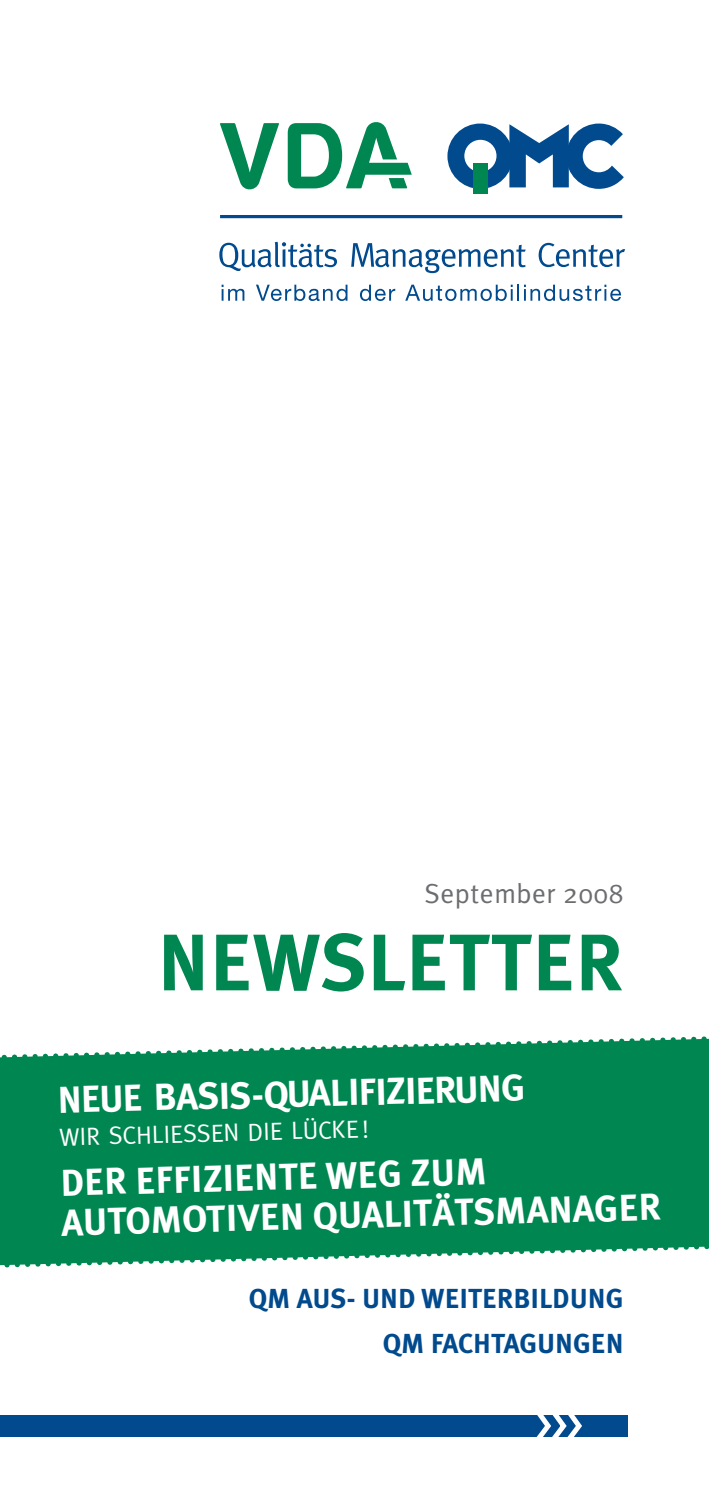
<style>
.page{position:relative;width:709px;height:1489px;background:#fff}
.page>*{position:absolute;margin:0;border:0;box-sizing:border-box;transform-origin:0 0}
.t1{font:80px "Meta Plus Bold Caps";color:#008751}
.t2{font:700 37.5px/41px "Meta Plus";color:#fff}
.t3{font:700 37.5px "Meta";color:#fff}
.t4{font:700 27.5px/45px "Meta Plus";color:#004a8d;text-align:right}
.t5{font:27.5px "Meta Plus Normal";letter-spacing:.02em;color:#6c6d70}
.t6{font:25px "Meta";color:#fff}
</style>
<div class="page">
<hr style="left:220px;top:215px;width:402px;height:3px;background:#004a8d">
<svg style="left:219px;top:242px;width:118px;height:29px"></svg>
<svg style="left:351px;top:243px;width:174px;height:30px"></svg>
<svg style="left:538px;top:243px;width:87px;height:24px"></svg>
<svg style="left:288px;top:122px;width:124px;height:66px"></svg>
<svg style="left:220px;top:123px;width:59px;height:67px"></svg>
<div style="left:473px;top:163px;width:14px;height:31px;background:#008751"></div>
<svg style="left:447px;top:123px;width:177px;height:66px"></svg>
<svg style="left:222px;top:285px;width:22px;height:16px"></svg>
<svg style="left:256px;top:285px;width:91px;height:16px"></svg>
<svg style="left:360px;top:285px;width:35px;height:16px"></svg>
<svg style="left:405px;top:285px;width:216px;height:16px"></svg>
<div style="left:0;top:1415px;width:627px;height:21px;background:#004a8d"></div>
<svg style="left:531px;top:1415px;width:54px;height:22px"></svg>
<div style="left:0;top:1062px;width:709px;height:179px;background:#008751"></div>
<svg style="left:0;top:1241px;width:709px;height:27px"></svg>
<svg style="left:0;top:1036px;width:709px;height:26px"></svg>
<p class="t5" style="left:424px;top:877px;width:201px">September 2008</p>
<h1 class="t1" style="left:157px;top:916px;width:468px">NEWSLETTER</h1>
<p class="t3" style="left:57px;top:1080px;width:467px;rotate:-2deg">Neue Basis-Qualifizierung</p>
<p class="t6" style="left:59px;top:1123px;width:311px;rotate:-2deg">Wir schlieSSen die Lücke !</p>
<p class="t2" style="left:59px;top:1163px;width:601px;rotate:-2deg">DER EFFIZIENTE WEG ZUM<br>AUTOMOTIVEN QUALITÄTSMANAGER</p>
<p class="t4" style="left:249px;top:1275px;width:376px">QM AUS- UND WEITERBILDUNG<br>QM FACHTAGUNGEN</p>
</div>
